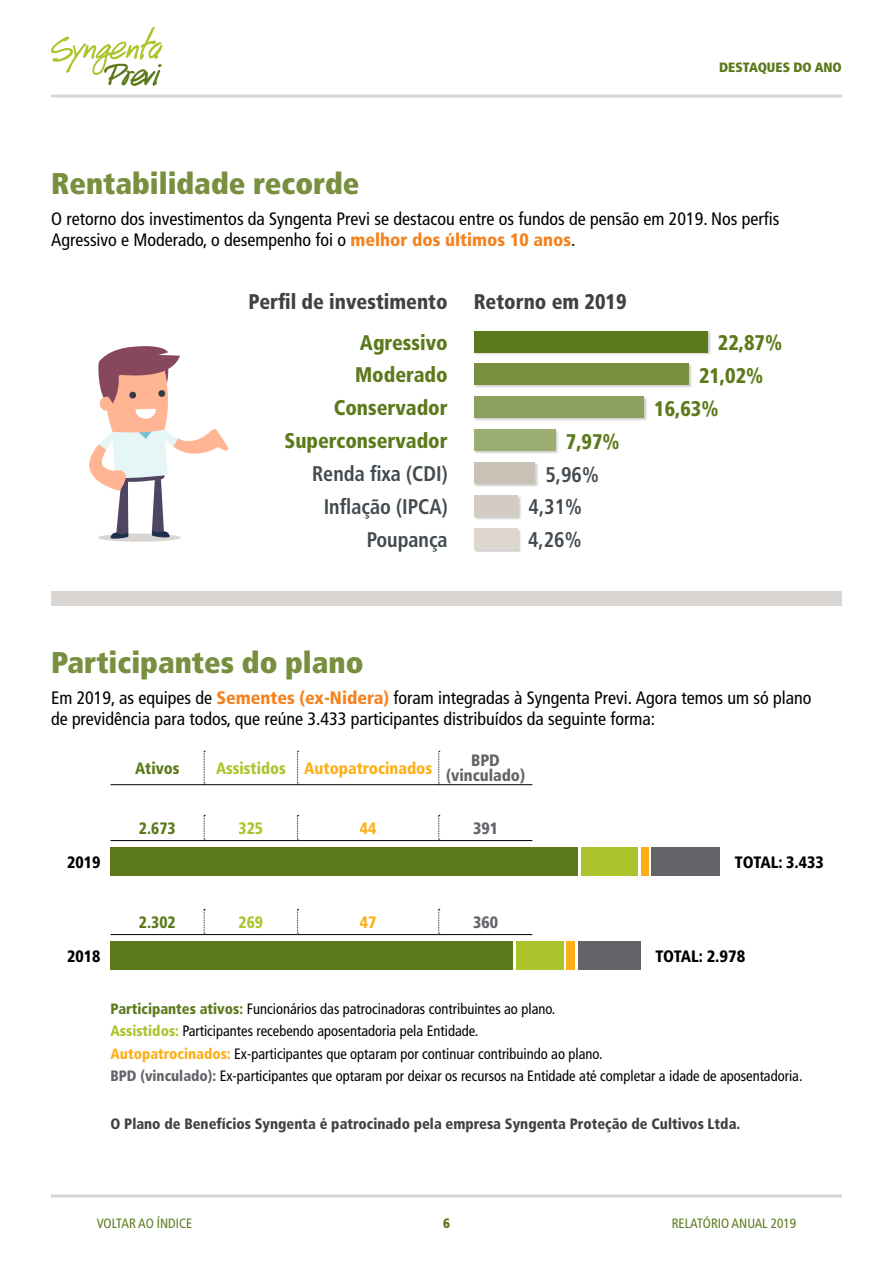
<style>
.page{position:relative;width:893px;height:1263px;background:#fff}
.page>*{position:absolute;margin:0;border:0;box-sizing:border-box;transform-origin:0 0}
.t1{font:900 condensed 30px "Frutiger";color:#778f3e}
.t2{font:900 condensed 21.15px "Frutiger";color:#5c7a1c;scale:.95 1}
.t3{font:700 condensed 21.15px "Frutiger";color:#434a4f;scale:.95 1}
.t4{font:900 condensed 21.15px "Frutiger";color:#414042;scale:.95 1}
.t5{font:condensed 18px/21.6px "Frutiger";color:#000}
.t6{font:900 condensed 16.5px "Frutiger";color:#fcaf17}
.t7{font:900 condensed 16.5px "Frutiger";color:#000}
.t8{font:900 condensed 16.5px/15px "Frutiger";color:#626469;text-align:center}
.t9{font:900 condensed 16.5px "Frutiger";color:#5c7a1c;scale:.95 1}
.t10{font:900 condensed 16.5px "Frutiger";color:#adc32b;scale:.95 1}
.t11{font:condensed 15px/22.5px "Frutiger";color:#000}
.t12{font:900 condensed 15px "Frutiger";color:#414042}
.t13{font:condensed 13.5px "Frutiger";color:#5c7a1c}
.t14{font:900 condensed 13.5px "Frutiger";color:#5c7a1c}
.s1{font-weight:900;color:#f58220}
.s2{color:#adc32b}
.s3{font-weight:900;color:#5c7a1c}
.s4{font-weight:900;color:#adc32b}
.s5{font-weight:900;color:#fcaf17}
.s6{font-weight:900;color:#626469}
</style>
<div class="page">
<hr style="left:51px;top:95px;width:791px;height:3px;background:#d9d5d2">
<hr style="left:51px;top:1194px;width:791px;height:3px;background:#d9d5d2">
<svg style="left:51px;top:26px;width:112px;height:60px"></svg>
<div style="left:474px;top:331px;width:237px;height:24px;background:#000;opacity:.2"></div>
<div style="left:474px;top:331px;width:234px;height:21px;background:#5c7a1c"></div>
<div style="left:474px;top:364px;width:217px;height:24px;background:#d1d1d1"></div>
<div style="left:474px;top:364px;width:215px;height:21px;background:#778f3e"></div>
<div style="left:474px;top:397px;width:174px;height:24px;background:#d9d9d9"></div>
<div style="left:474px;top:397px;width:170px;height:21px;background:#8ca15d"></div>
<div style="left:474px;top:430px;width:85px;height:24px;background:#ddd"></div>
<div style="left:474px;top:430px;width:82px;height:21px;background:#9cad71"></div>
<div style="left:474px;top:463px;width:64px;height:23px;background:#d1d1d1"></div>
<div style="left:474px;top:463px;width:61px;height:21px;background:#c8c1b6"></div>
<div style="left:474px;top:496px;width:48px;height:23px;background:#000;opacity:.2"></div>
<div style="left:474px;top:495px;width:44px;height:21px;background:#d2ccc2"></div>
<div style="left:474px;top:529px;width:48px;height:23px;background:#000;opacity:.2"></div>
<div style="left:474px;top:528px;width:44px;height:21px;background:#ddd7cf"></div>
<svg style="left:204px;top:751px;width:1px;height:33px"></svg>
<svg style="left:297px;top:751px;width:2px;height:33px"></svg>
<svg style="left:438px;top:751px;width:2px;height:33px"></svg>
<hr style="left:111px;top:784px;width:93px;height:1px;background:#000">
<hr style="left:204px;top:784px;width:94px;height:1px;background:#000">
<hr style="left:298px;top:784px;width:141px;height:1px;background:#000">
<hr style="left:439px;top:784px;width:93px;height:1px;background:#000">
<svg style="left:204px;top:909px;width:1px;height:25px"></svg>
<svg style="left:297px;top:909px;width:2px;height:25px"></svg>
<svg style="left:438px;top:909px;width:2px;height:25px"></svg>
<hr style="left:111px;top:934px;width:93px;height:1px;background:#000">
<hr style="left:204px;top:934px;width:94px;height:1px;background:#000">
<hr style="left:298px;top:934px;width:141px;height:1px;background:#000">
<hr style="left:439px;top:934px;width:93px;height:1px;background:#000">
<div style="left:577px;top:941px;width:63px;height:29px;background:#626469"></div>
<div style="left:566px;top:941px;width:8px;height:29px;background:#fcaf17"></div>
<div style="left:516px;top:941px;width:47px;height:29px;background:#adc32b"></div>
<div style="left:111px;top:941px;width:402px;height:29px;background:#5c7a1c"></div>
<svg style="left:204px;top:815px;width:1px;height:25px"></svg>
<svg style="left:297px;top:815px;width:2px;height:25px"></svg>
<svg style="left:438px;top:815px;width:2px;height:25px"></svg>
<hr style="left:111px;top:840px;width:93px;height:1px;background:#000">
<hr style="left:204px;top:840px;width:94px;height:1px;background:#000">
<hr style="left:298px;top:840px;width:141px;height:1px;background:#000">
<hr style="left:439px;top:840px;width:93px;height:1px;background:#000">
<div style="left:652px;top:847px;width:68px;height:29px;background:#626469"></div>
<div style="left:641px;top:847px;width:8px;height:29px;background:#fcaf17"></div>
<div style="left:581px;top:847px;width:57px;height:29px;background:#adc32b"></div>
<div style="left:111px;top:847px;width:467px;height:29px;background:#5c7a1c"></div>
<div style="left:51px;top:591px;width:791px;height:15px;background:#d9d5d2"></div>
<div style="left:98px;top:533px;width:83px;height:9px;background:#d9d5d2;border-radius:50%"></div>
<svg style="left:89px;top:346px;width:139px;height:193px"></svg>
<p class="t14" style="left:719px;top:59px;width:124px">Destaques do ano</p>
<h1 class="t1" style="left:51px;top:165px;width:310px">Rentabilidade recorde</h1>
<p class="t5" style="left:51px;top:208px;width:730px">O retorno dos investimentos da Syngenta Previ se destacou entre os fundos de pensão em 2019. Nos perfis<br>Agressivo e Moderado, o desempenho foi o <span class="s1">melhor dos últimos 10 anos</span>.</p>
<h2 class="t4" style="left:249px;top:289px;width:399px">Perfil de investimento Retorno em 2019</h2>
<h2 class="t2" style="left:360px;top:329px;width:94px">Agressivo</h2>
<h2 class="t2" style="left:718px;top:330px;width:69px">22,87%</h2>
<h2 class="t2" style="left:355px;top:362px;width:99px">Moderado</h2>
<h2 class="t2" style="left:699px;top:363px;width:69px">21,02%</h2>
<h2 class="t2" style="left:334px;top:395px;width:121px">Conservador</h2>
<h2 class="t2" style="left:654px;top:396px;width:69px">16,63%</h2>
<h2 class="t2" style="left:284px;top:428px;width:173px">Superconservador</h2>
<h2 class="t2" style="left:566px;top:429px;width:58px">7,97%</h2>
<h2 class="t3" style="left:312px;top:461px;width:144px">Renda fixa (CDI)</h2>
<h2 class="t3" style="left:545px;top:462px;width:58px">5,96%</h2>
<h2 class="t3" style="left:324px;top:494px;width:132px">Inflação (IPCA)</h2>
<h2 class="t3" style="left:528px;top:494px;width:58px">4,31%</h2>
<h2 class="t3" style="left:367px;top:527px;width:87px">Poupança</h2>
<h2 class="t3" style="left:528px;top:527px;width:58px">4,26%</h2>
<h1 class="t1" style="left:51px;top:644px;width:314px">Participantes do plano</h1>
<p class="t5" style="left:51px;top:687px;width:762px">Em 2019, as equipes de <span class="s1">Sementes (ex-Nidera)</span> foram integradas à Syngenta Previ. Agora temos um só plano de previdência para todos, que reúne 3.433 participantes distribuídos da seguinte forma:</p>
<p class="t9" style="left:135px;top:758px;width:48px">Ativos</p>
<p class="t6" style="left:216px;top:758px;width:218px"><span class="s2">Assistidos</span> Autopatrocinados</p>
<p class="t8" style="left:446px;top:753px;width:81px">BPD (vinculado)</p>
<p class="t9" style="left:139px;top:818px;width:40px">2.673</p>
<p class="t10" style="left:239px;top:818px;width:27px">325</p>
<p class="t6" style="left:360px;top:818px;width:18px">44</p>
<p class="t8" style="left:473px;top:821px;width:26px">391</p>
<p class="t7" style="left:67px;top:852px;width:35px">2019</p>
<p class="t7" style="left:735px;top:852px;width:90px">Total: 3.433</p>
<p class="t9" style="left:139px;top:912px;width:40px">2.302</p>
<p class="t10" style="left:239px;top:912px;width:27px">269</p>
<p class="t6" style="left:360px;top:912px;width:18px">47</p>
<p class="t8" style="left:473px;top:915px;width:26px">360</p>
<p class="t7" style="left:67px;top:946px;width:35px">2018</p>
<p class="t7" style="left:655px;top:946px;width:91px">Total: 2.978</p>
<p class="t11" style="left:111px;top:997px;width:693px"><span class="s3">Participantes ativos:</span> Funcionários das patrocinadoras contribuintes ao plano.<br><span class="s4">Assistidos:</span> Participantes recebendo aposentadoria pela Entidade.<br><span class="s5">Autopatrocinados:</span> Ex-participantes que optaram por continuar contribuindo ao plano.<br><span class="s6">BPD (vinculado):</span> Ex-participantes que optaram por deixar os recursos na Entidade até completar a idade de aposentadoria.</p>
<p class="t12" style="left:111px;top:1114px;width:631px">O Plano de Benefícios Syngenta é patrocinado pela empresa Syngenta Proteção de Cultivos Ltda.</p>
<p class="t13" style="left:97px;top:1215px;width:97px">VOLTAR AO ÍNDICE</p>
<p class="t14" style="left:443px;top:1215px;width:8px">6</p>
<p class="t13" style="left:672px;top:1215px;width:126px">Relatório Anual 2019</p>
</div>
